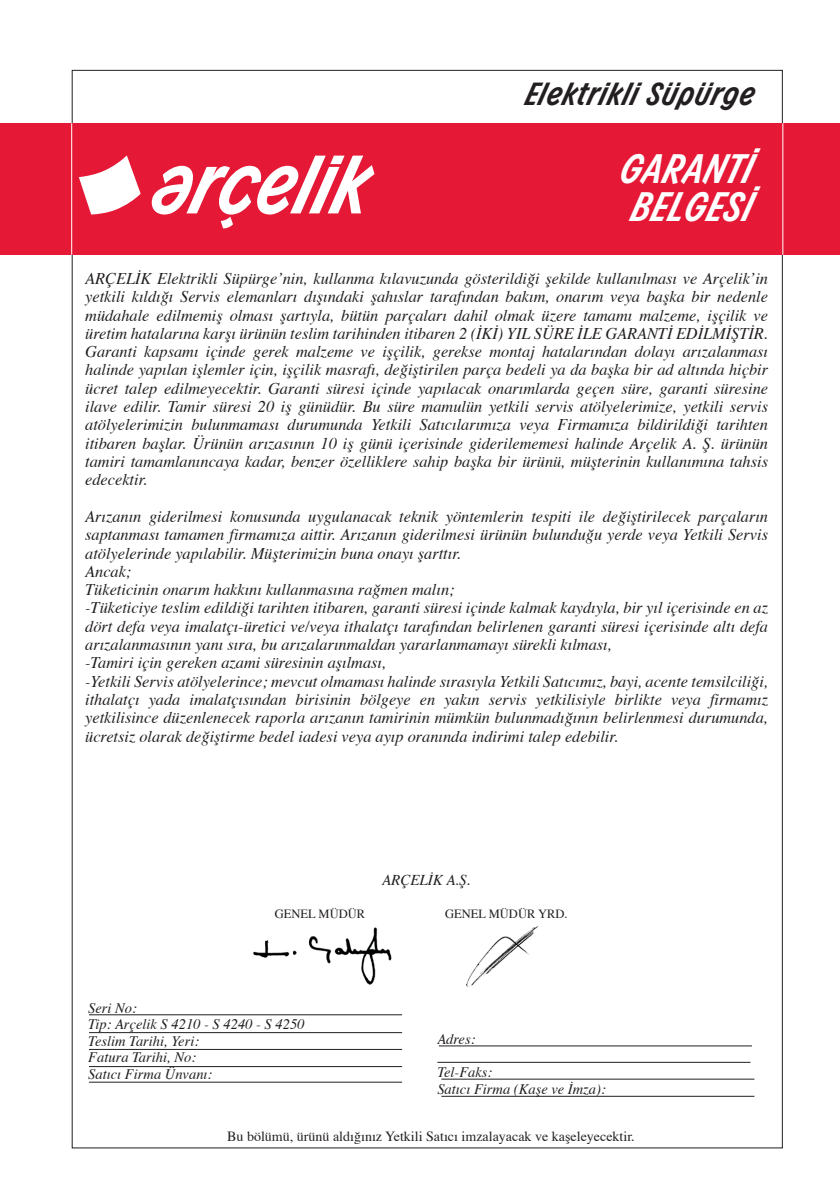
<style>
.page{position:relative;width:840px;height:1191px;background:#fff}
.page>*{position:absolute;margin:0;border:0;box-sizing:border-box;transform-origin:0 0}
.t1{font:36px/38px "Arcelik Turkish";color:#fff}
.t2{font:28px "Arcelik Turkish";color:#231f20}
.t3{font:italic 16.2px/18.2px "Times";color:#231f20;text-align:justify}
.t4{font:italic 15px "Times";color:#231f20}
.t5{font:italic 14.4px/16.4px "Times";color:#231f20}
.t6{font:14px "Times";color:#231f20}
.t7{font:12.4px "Times";color:#231f20}
</style>
<div class="page">
<div style="left:0;top:123px;width:839px;height:132px;background:#e51836"></div>
<img style="left:253px;top:927px;width:139px;height:58px">
<img style="left:466px;top:926px;width:72px;height:61px">
<hr style="left:781px;top:123px;width:1px;height:132px;background:#fff">
<hr style="left:71px;top:123px;width:1px;height:132px;background:#fff">
<svg style="left:79px;top:155px;width:61px;height:59px"></svg>
<svg style="left:152px;top:156px;width:222px;height:72px"></svg>
<hr style="left:89px;top:1014px;width:313px;height:1px;background:#231f20">
<hr style="left:89px;top:1032px;width:313px;height:1px;background:#231f20">
<hr style="left:89px;top:1049px;width:313px;height:1px;background:#231f20">
<hr style="left:89px;top:1066px;width:313px;height:1px;background:#231f20">
<hr style="left:89px;top:1081px;width:313px;height:1px;background:#231f20">
<hr style="left:438px;top:1045px;width:313px;height:1px;background:#231f20">
<hr style="left:437px;top:1062px;width:313px;height:1px;background:#231f20">
<hr style="left:441px;top:1078px;width:313px;height:1px;background:#231f20">
<hr style="left:441px;top:1096px;width:313px;height:1px;background:#231f20">
<h2 class="t2" style="left:524px;top:76px;width:231px">Elektrikli Süpürge</h2>
<h1 class="t1" style="left:619px;top:149px;width:134px">GARANTİ<br>BELGESİ</h1>
<p class="t3" style="left:85px;top:270px;width:684px">ARÇELİK Elektrikli Süpürge’nin, kullanma kılavuzunda gösterildiği şekilde kullanılması ve Arçelik’in yetkili kıldığı Servis elemanları dışındaki şahıslar tarafından bakım, onarım veya başka bir nedenle müdahale edilmemiş olması şartıyla, bütün parçaları dahil olmak üzere tamamı malzeme, işçilik ve üretim hatalarına karşı ürünün teslim tarihinden itibaren 2 (İKİ) YIL SÜRE İLE GARANTİ EDİLMİŞTİR.<br>Garanti kapsamı içinde gerek malzeme ve işçilik, gerekse montaj hatalarından dolayı arızalanması halinde yapılan işlemler için, işçilik masrafı, değiştirilen parça bedeli ya da başka bir ad altında hiçbir ücret talep edilmeyecektir. Garanti süresi içinde yapılacak onarımlarda geçen süre, garanti süresine ilave edilir. Tamir süresi 20 iş günüdür. Bu süre mamulün yetkili servis atölyelerimize, yetkili servis atölyelerimizin bulunmaması durumunda Yetkili Satıcılarımıza veya Firmamıza bildirildiği tarihten itibaren başlar. Ürünün arızasının 10 iş günü içerisinde giderilememesi halinde Arçelik A. Ş. ürünün tamiri tamamlanıncaya kadar, benzer özelliklere sahip başka bir ürünü, müşterinin kullanımına tahsis edecektir.</p>
<p class="t3" style="left:85px;top:508px;width:684px;text-align:left">Arızanın giderilmesi konusunda uygulanacak teknik yöntemlerin tespiti ile değiştirilecek parçaların saptanması tamamen firmamıza aittir. Arızanın giderilmesi ürünün bulunduğu yerde veya Yetkili Servis atölyelerinde yapılabilir. Müşterimizin buna onayı şarttır.<br>Ancak;<br>Tüketicinin onarım hakkını kullanmasına rağmen malın;<br>-Tüketiciye teslim edildiği tarihten itibaren, garanti süresi içinde kalmak kaydıyla, bir yıl içerisinde en az dört defa veya imalatçı-üretici ve/veya ithalatçı tarafından belirlenen garanti süresi içerisinde altı defa arızalanmasının yanı sıra, bu arızalarınmaldan yararlanmamayı sürekli kılması,<br>-Tamiri için gereken azami süresinin aşılması,<br>-Yetkili Servis atölyelerince; mevcut olmaması halinde sırasıyla Yetkili Satıcımız, bayi, acente temsilciliği, ithalatçı yada imalatçısından birisinin bölgeye en yakın servis yetkilisiyle birlikte veya firmamız yetkilisince düzenlenecek raporla arızanın tamirinin mümkün bulunmadığının belirlenmesi durumunda, ücretsiz olarak değiştirme bedel iadesi veya ayıp oranında indirimi talep edebilir.</p>
<p class="t4" style="left:382px;top:871px;width:90px">ARÇELİK A.Ş.</p>
<p class="t7" style="left:275px;top:905px;width:92px">GENEL MÜDÜR</p>
<p class="t7" style="left:445px;top:905px;width:124px">GENEL MÜDÜR YRD.</p>
<p class="t5" style="left:88px;top:1000px;width:218px">Seri No:<br>Tip: Arçelik S 4210 - S 4240 - S 4250<br>Teslim Tarihi, Yeri:<br>Fatura Tarihi, No:<br>Satıcı Firma Ünvanı:</p>
<p class="t5" style="left:437px;top:1032px;width:40px">Adres:</p>
<p class="t5" style="left:437px;top:1065px;width:170px">Tel-Faks:<br>Satıcı Firma (Kaşe ve İmza):</p>
<p class="t6" style="left:227px;top:1127px;width:409px">Bu bölümü, ürünü aldığınız Yetkili Satıcı imzalayacak ve kaşeleyecektir.</p>
</div>
